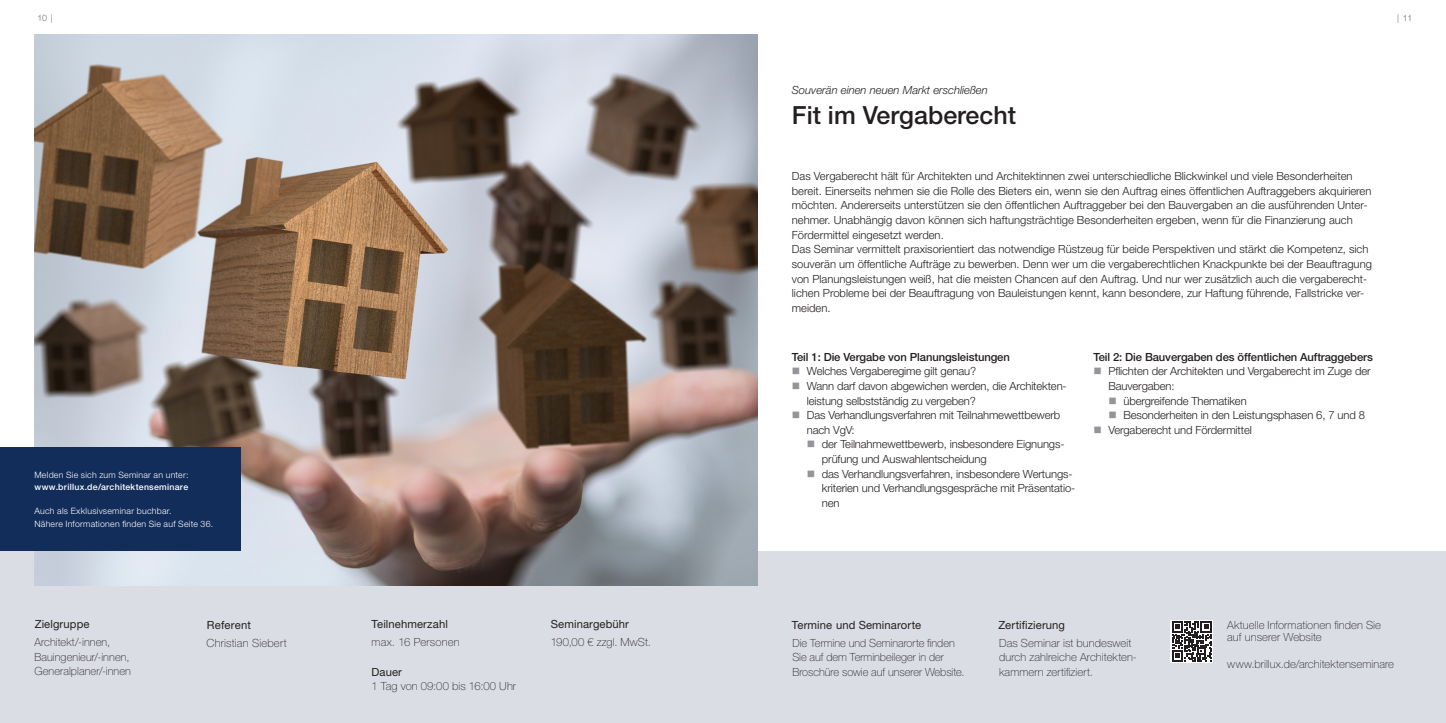
<style>
.page{position:relative;width:1446px;height:723px;background:#fff}
.page>*{position:absolute;margin:0;border:0;box-sizing:border-box;transform-origin:0 0}
.t1{font:500 25px "Helvetica Neue LT Pro";color:#231f20}
.t2{font:300 11.25px/14.6px "Helvetica Neue LT Pro";color:#231f20}
.t3{font:100 11.25px/14.6px "Helvetica Neue LT Pro";letter-spacing:.01em;color:#231f20}
.t4{font:11.25px "Helvetica Neue LT Pro";letter-spacing:.01em;color:#231f20}
.t5{font:500 11.25px "Helvetica Neue LT Pro";letter-spacing:-.01em;color:#231f20}
.t6{font:italic 300 11.25px "Helvetica Neue LT Pro";color:#231f20}
.t7{font:300 8.75px/12.1px "Helvetica Neue LT Pro";letter-spacing:.03em;color:#fff}
.t8{font:500 8.75px "Helvetica Neue LT Pro";letter-spacing:.03em;color:#fff}
.t9{font:300 8.75px "Helvetica Neue LT Pro";color:#6c6d70}
.s1{color:#939598}
</style>
<div class="page">
<div style="left:0;top:551px;width:1446px;height:172px;background:#dbdde5"></div>
<img style="left:34px;top:34px;width:723px;height:551px">
<div style="left:0;top:447px;width:241px;height:104px;background:#122d5a"></div>
<svg style="left:1170px;top:620px;width:43px;height:43px"></svg>
<svg style="left:1171px;top:621px;width:41px;height:40px;background:#757273"></svg>
<p class="t9" style="left:37px;top:13px;width:17px">10 |</p>
<p class="t9" style="left:1397px;top:13px;width:17px">| 11</p>
<p class="t6" style="left:792px;top:83px;width:197px">Souverän einen neuen Markt erschließen</p>
<h1 class="t1" style="left:792px;top:100px;width:226px">Fit im Vergaberecht</h1>
<p class="t7" style="left:34px;top:469px;width:155px">Melden Sie sich zum Seminar an unter:</p>
<p class="t8" style="left:34px;top:482px;width:155px">www.brillux.de/architektenseminare</p>
<p class="t7" style="left:34px;top:505px;width:180px">Auch als Exklusivseminar buchbar.<br>Nähere Informationen finden Sie auf Seite 36.</p>
<p class="t4" style="left:35px;top:617px;width:56px">Zielgruppe</p>
<p class="t3" style="left:34px;top:635px;width:98px">Architekt/-innen,<br>Bauingenieur/-innen,<br>Generalplaner/-innen</p>
<p class="t4" style="left:207px;top:618px;width:46px">Referent</p>
<p class="t3" style="left:207px;top:635px;width:82px">Christian Siebert</p>
<p class="t4" style="left:371px;top:617px;width:78px">Teilnehmerzahl</p>
<p class="t4" style="left:371px;top:665px;width:32px">Dauer</p>
<p class="t3" style="left:371px;top:635px;width:90px">max. 16 Personen</p>
<p class="t3" style="left:371px;top:678px;width:146px">1 Tag von 09:00 bis 16:00 Uhr</p>
<p class="t4" style="left:551px;top:617px;width:80px">Seminargebühr</p>
<p class="t3" style="left:551px;top:635px;width:102px">190,00 € zzgl. MwSt.</p>
<p class="t2" style="left:792px;top:169px;width:581px">Das Vergaberecht hält für Architekten und Architektinnen zwei unterschiedliche Blickwinkel und viele Besonderheiten bereit. Einerseits nehmen sie die Rolle des Bieters ein, wenn sie den Auftrag eines öffentlichen Auftraggebers akquirieren möchten. Andererseits unterstützen sie den öffentlichen Auftraggeber bei den Bauvergaben an die ausführenden Unter&shy;nehmer. Unabhängig davon können sich haftungsträchtige Besonderheiten ergeben, wenn für die Finanzierung auch Fördermittel eingesetzt werden.<br>Das Seminar vermittelt praxisorientiert das notwendige Rüstzeug für beide Perspektiven und stärkt die Kompetenz, sich souverän um öffentliche Aufträge zu bewerben. Denn wer um die vergaberechtlichen Knackpunkte bei der Beauftragung von Planungsleistungen weiß, hat die meisten Chancen auf den Auftrag. Und nur wer zusätzlich auch die vergaberecht&shy;lichen Probleme bei der Beauftragung von Bauleistungen kennt, kann besondere, zur Haftung führende, Fallstricke ver&shy;meiden.</p>
<p class="t5" style="left:792px;top:350px;width:220px">Teil 1: Die Vergabe von Planungsleistungen</p>
<p class="t2" style="left:792px;top:364px;width:186px"><span class="s1">■</span> Welches Vergaberegime gilt genau?</p>
<p class="t2" style="left:807px;top:378px;width:261px;text-indent:-15px"><span class="s1">■</span> Wann darf davon abgewichen werden, die Architekten&shy;leistung selbstständig zu vergeben?</p>
<p class="t2" style="left:807px;top:408px;width:255px;text-indent:-15px"><span class="s1">■</span> Das Verhandlungsverfahren mit Teilnahmewettbewerb nach VgV:</p>
<p class="t2" style="left:822px;top:437px;width:244px;text-indent:-15px"><span class="s1">■</span> der Teilnahmewettbewerb, insbesondere Eignungs&shy;prüfung und Auswahlentscheidung</p>
<p class="t2" style="left:822px;top:466px;width:255px;text-indent:-15px"><span class="s1">■</span> das Verhandlungsverfahren, insbesondere Wertungs&shy;kriterien und Verhandlungsgespräche mit Präsentatio&shy;nen</p>
<p class="t5" style="left:1093px;top:350px;width:281px">Teil 2: Die Bauvergaben des öffentlichen Auftraggebers</p>
<p class="t2" style="left:1108px;top:364px;width:264px;text-indent:-15px"><span class="s1">■</span> Pflichten der Architekten und Vergaberecht im Zuge der<br>Bauvergaben:</p>
<p class="t2" style="left:1108px;top:393px;width:140px"><span class="s1">■</span> übergreifende Thematiken</p>
<p class="t2" style="left:1108px;top:408px;width:258px"><span class="s1">■</span> Besonderheiten in den Leistungsphasen 6, 7 und 8</p>
<p class="t2" style="left:1093px;top:422px;width:160px"><span class="s1">■</span> Vergaberecht und Fördermittel</p>
<p class="t4" style="left:792px;top:618px;width:131px">Termine und Seminarorte</p>
<p class="t4" style="left:998px;top:618px;width:68px">Zertifizierung</p>
<p class="t3" style="left:792px;top:635px;width:174px">Die Termine und Seminarorte finden<br>Sie auf dem Terminbeileger in der<br>Broschüre sowie auf unserer Website.</p>
<p class="t3" style="left:999px;top:635px;width:139px">Das Seminar ist bundesweit durch zahlreiche Architekten&shy;kammern zertifiziert.</p>
<p class="t3" style="left:1227px;top:619px;width:155px;line-height:12.1px">Aktuelle Informationen finden Sie auf unserer Website</p>
<p class="t3" style="left:1227px;top:656px;width:168px">www.brillux.de/architektenseminare</p>
</div>
